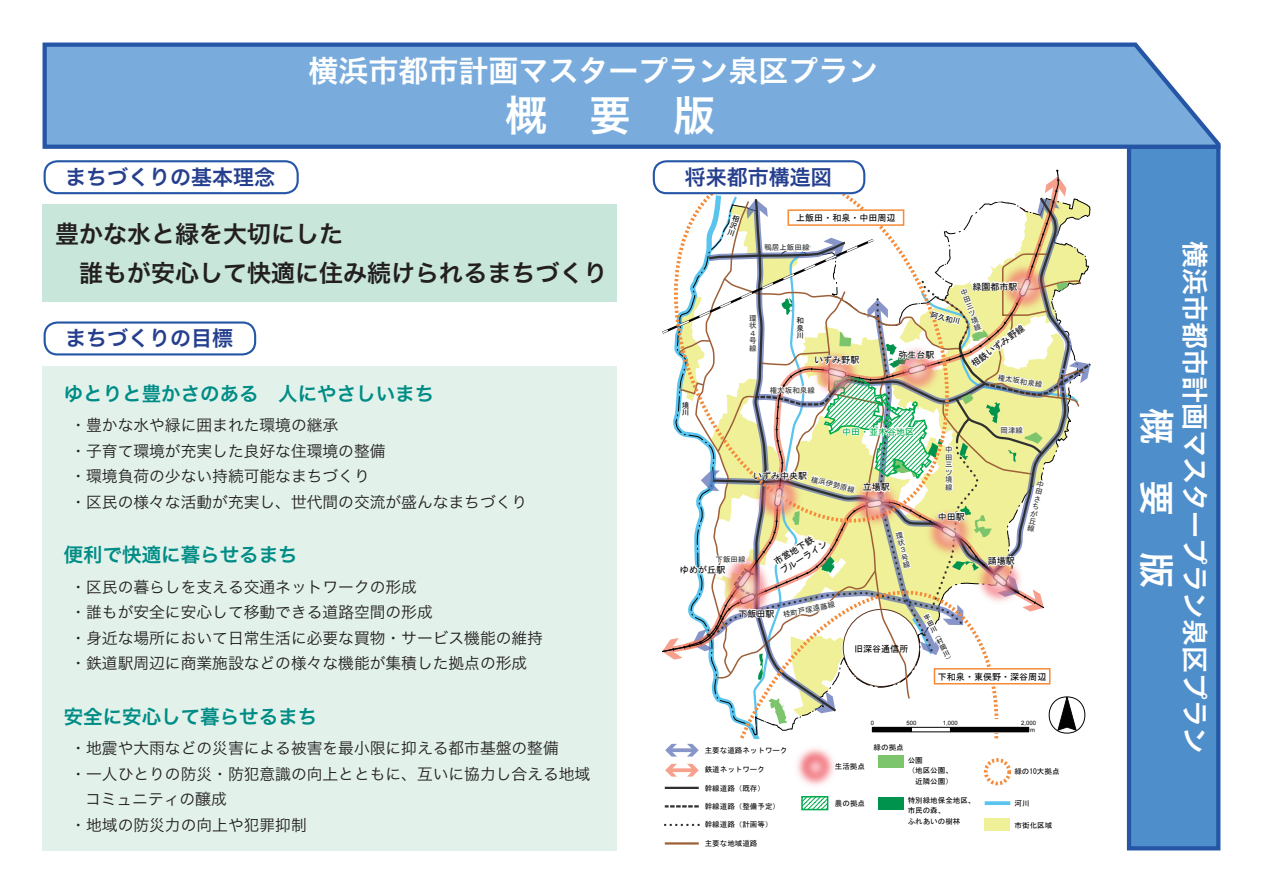
<style>
.page{position:relative;width:1263px;height:893px;background:#fff}
.page>*{position:absolute;margin:0;border:0;box-sizing:border-box;transform-origin:0 0}
.t1{font:42px "Hira Kaku Pro W6";color:#fff}
.t2{font:36px "Hira Kaku Pro W6";color:#fff}
.t3{font:30px "Hira Kaku Pro W6";color:#fff}
.t4{font:27px "Hira Kaku Pro W6";color:#fff}
.t5{font:24px/38.2px "Hira Kaku Pro W6";color:#231f20}
.t6{font:21px "Hira Kaku Pro W6";color:#253f8e}
.t7{font:19.5px "Hira Kaku Pro W6";color:#008c86}
.t8{font:15.75px/25.5px "Hira Kaku Pro W3";color:#231f20}
.t9{font:9px/10.8px "MS Gothic";color:#030303}
.t10{font:9px "MS Gothic";color:#00aa4d}
.t11{font:7.5px/10.5px "MS Gothic";color:#030303}
.t12{font:7.5px/7.5px "MS Gothic";color:#2f3030;text-align:justify}
.t13{font:6.75px/6.8px "MS Gothic";color:#030303;text-align:justify}
.t14{font:6px/7.2px "Arial";letter-spacing:.005em;color:#030303;text-align:right}
</style>
<div class="page">
<div style="left:43px;top:205px;width:574px;height:97px;background:#c8e6da"></div>
<div style="left:43px;top:366px;width:574px;height:484px;background:#e2f2eb"></div>
<div style="left:1129px;top:147px;width:89px;height:701px;background:#4e8ecb"></div>
<div style="left:1127px;top:145px;width:93px;height:705px;border:4px solid #2556a6"></div>
<svg style="left:42px;top:42px;width:1179px;height:109px;background:#79a9d9"></svg>
<div style="left:44px;top:321px;width:212px;height:34px;border:2px solid #2556a6;border-radius:13px"></div>
<div style="left:44px;top:160px;width:255px;height:34px;border:2px solid #2556a6;border-radius:13px"></div>
<div style="left:653px;top:160px;width:212px;height:34px;border:2px solid #2556a6;border-radius:13px"></div>
<svg style="left:660px;top:168px;width:431px;height:677px"></svg>
<h3 class="t3" style="left:309px;top:44px;width:572px">横浜市都市計画マスタープラン泉区プラン</h3>
<h1 class="t1" style="left:505px;top:77px;width:211px">概　要　版</h1>
<h3 class="t6" style="left:65px;top:158px;width:211px">まちづくりの基本理念</h3>
<h3 class="t6" style="left:685px;top:158px;width:148px">将来都市構造図</h3>
<h3 class="t5" style="left:55px;top:214px;width:554px">豊かな水と緑を大切にした<br>　誰もが安心して快適に住み続けられるまちづくり</h3>
<h3 class="t6" style="left:65px;top:320px;width:169px">まちづくりの目標</h3>
<p class="t7" style="left:64px;top:375px;width:372px">ゆとりと豊かさのある　人にやさしいまち</p>
<p class="t8" style="left:70px;top:411px;width:458px">・豊かな水や緑に囲まれた環境の継承<br>・子育て環境が充実した良好な住環境の整備<br>・環境負荷の少ない持続可能なまちづくり<br>・区民の様々な活動が充実し、世代間の交流が盛んなまちづくり</p>
<p class="t7" style="left:64px;top:537px;width:235px">便利で快適に暮らせるまち</p>
<p class="t8" style="left:70px;top:573px;width:474px">・区民の暮らしを支える交通ネットワークの形成<br>・誰もが安全に安心して移動できる道路空間の形成<br>・身近な場所において日常生活に必要な買物・サービス機能の維持・鉄道駅周辺に商業施設などの様々な機能が集積した拠点の形成</p>
<p class="t7" style="left:64px;top:699px;width:255px">安全に安心して暮らせるまち</p>
<p class="t8" style="left:70px;top:735px;width:490px">・地震や大雨などの災害による被害を最小限に抑える都市基盤の整備</p>
<p class="t8" style="left:70px;top:760px;width:521px">・一人ひとりの防災・防犯意識の向上とともに、互いに協力し合える地域</p>
<p class="t8" style="left:85px;top:786px;width:143px">コミュニティの醸成</p>
<p class="t8" style="left:70px;top:811px;width:238px">・地域の防災力の向上や犯罪抑制</p>
<p class="t9" style="left:796px;top:212px;width:101px">上飯田・和泉・中田周辺</p>
<p class="t11" style="left:682px;top:401px;width:9px;line-height:7.5px">境川</p>
<p class="t12" style="left:764px;top:244px;width:47px">鴨居上飯田線</p>
<p class="t12" style="left:749px;top:314px;width:9px;text-align:left">環状<br>４号線</p>
<p class="t11" style="left:796px;top:317px;width:9px;line-height:7.5px;text-align:justify">和泉川</p>
<p class="t9" style="left:814px;top:355px;width:47px">いずみ野駅</p>
<p class="t12" style="left:770px;top:386px;width:47px">権太坂和泉線</p>
<p class="t9" style="left:972px;top:281px;width:47px">緑園都市駅</p>
<p class="t12" style="left:959px;top:290px;width:6px;rotate:-21deg">中田三ツ境線</p>
<p class="t11" style="left:932px;top:309px;width:32px;rotate:14deg">阿久和川</p>
<p class="t9" style="left:969px;top:360px;width:65px;rotate:-36deg">相鉄いずみ野線</p>
<p class="t9" style="left:898px;top:349px;width:38px">弥生台駅</p>
<p class="t12" style="left:998px;top:373px;width:47px;rotate:10deg">権太坂和泉線</p>
<p class="t10" style="left:842px;top:427px;width:74px">中田・並木谷地区</p>
<p class="t12" style="left:1000px;top:426px;width:24px">岡津線</p>
<p class="t9" style="left:753px;top:470px;width:56px">いずみ中央駅</p>
<p class="t12" style="left:812px;top:475px;width:47px;rotate:14deg">横浜伊勢原線</p>
<p class="t9" style="left:863px;top:482px;width:29px">立場駅</p>
<p class="t12" style="left:715px;top:555px;width:32px">下飯田線</p>
<p class="t9" style="left:680px;top:564px;width:47px">ゆめが丘駅</p>
<p class="t9" style="left:772px;top:558px;width:56px;rotate:-32deg">市営地下鉄ブルーライン</p>
<p class="t12" style="left:895px;top:532px;width:5px;rotate:-13deg">環状３号線</p>
<p class="t9" style="left:738px;top:608px;width:38px">下飯田駅</p>
<p class="t12" style="left:782px;top:611px;width:54px;rotate:-11deg">桂町戸塚遠藤線</p>
<p class="t9" style="left:854px;top:643px;width:56px">旧深谷通信所</p>
<p class="t12" style="left:945px;top:446px;width:9px">中田三ツ境線</p>
<p class="t9" style="left:938px;top:511px;width:29px">中田駅</p>
<p class="t13" style="left:923px;top:616px;width:5px;rotate:-28deg">宇田川（村岡川）</p>
<p class="t9" style="left:988px;top:556px;width:29px">踊場駅</p>
<p class="t12" style="left:1037px;top:480px;width:5px;rotate:12deg">中田さちが丘線</p>
<p class="t9" style="left:938px;top:671px;width:110px">下和泉・東俣野・深谷周辺</p>
<p class="t11" style="left:705px;top:745px;width:84px">主要な道路ネットワーク</p>
<p class="t11" style="left:705px;top:764px;width:62px">鉄道ネットワーク</p>
<p class="t11" style="left:705px;top:783px;width:62px">幹線道路（既存）</p>
<p class="t11" style="left:705px;top:801px;width:77px">幹線道路（整備予定）</p>
<p class="t11" style="left:705px;top:819px;width:69px">幹線道路（計画等）</p>
<p class="t11" style="left:705px;top:838px;width:54px">主要な地域道路</p>
<p class="t14" style="left:871px;top:719px;width:5px">0</p>
<p class="t14" style="left:906px;top:719px;width:12px">500</p>
<p class="t14" style="left:943px;top:719px;width:16px">1,000</p>
<p class="t14" style="left:1021px;top:719px;width:16px">2,000 m</p>
<p class="t11" style="left:835px;top:761px;width:32px">生活拠点</p>
<p class="t11" style="left:835px;top:798px;width:32px">農の拠点</p>
<p class="t11" style="left:874px;top:742px;width:32px">緑の拠点</p>
<p class="t11" style="left:908px;top:755px;width:47px">公園<br>（地区公園、　近隣公園）</p>
<p class="t11" style="left:908px;top:795px;width:69px">特別緑地保全地区、市民の森、<br>ふれあいの樹林</p>
<p class="t11" style="left:1014px;top:766px;width:47px">緑の10大拠点</p>
<p class="t11" style="left:1015px;top:798px;width:17px">河川</p>
<p class="t11" style="left:1015px;top:820px;width:39px">市街化区域</p>
<h2 class="t2" style="left:1189px;top:407px;width:181px;rotate:90deg">概　要　版</h2>
<h3 class="t4" style="left:1219px;top:241px;width:514px;rotate:90deg">横浜市都市計画マスタープラン泉区プラン</h3>
</div>
